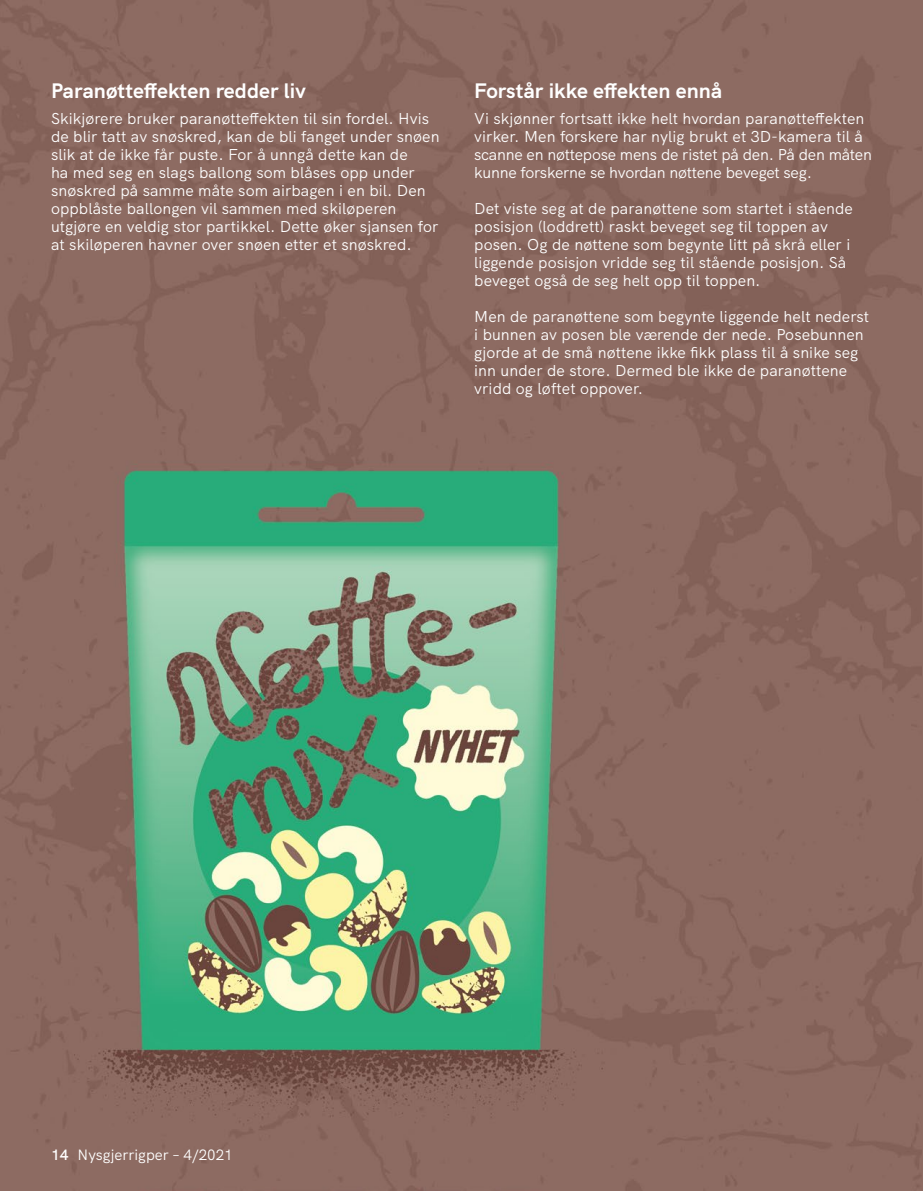
<style>
.page{position:relative;width:923px;height:1191px;background:#fff}
.page>*{position:absolute;margin:0;border:0;box-sizing:border-box;transform-origin:0 0}
.Mellomoverskrift_14{font:700 21px "HK Grotesk";letter-spacing:.005em;color:#fff}
.Tekst_9_5_11{font:15.75px/18px "HK Grotesk";letter-spacing:.005em;color:#fff}
.Tekst_9_5_11-2{font:15.75px/18px "HK Grotesk";letter-spacing:-.015em;color:#fff}
.t1{font:15px "HK Grotesk";color:#fff}
.t2{font:600 15px "HK Grotesk";color:#fff}
</style>
<div class="page">
<img style="left:0;top:0;width:922px;height:1191px">
<img style="left:922px;top:0;width:1px;height:1191px">
<p class="Mellomoverskrift_14" style="left:51px;top:74px;width:256px">Paranøtteffekten redder liv</p>
<p class="Tekst_9_5_11" style="left:51px;top:108px;width:390px">Skikjørere bruker paranøtteffekten til sin fordel. Hvis de blir tatt av snøskred, kan de bli fanget under snøen slik at de ikke får puste. For å unngå dette kan de<br>ha med seg en slags ballong som blåses opp under snøskred på samme måte som airbagen i en bil. Den oppblåste ballongen vil sammen med skiløperen utgjøre en veldig stor partikkel. Dette øker sjansen for at skiløperen havner over snøen etter et snøskred.</p>
<p class="Mellomoverskrift_14" style="left:474px;top:74px;width:249px">Forstår ikke effekten ennå</p>
<p class="Tekst_9_5_11-2" style="left:474px;top:108px;width:399px">Vi skjønner fortsatt ikke helt hvordan paranøtteffekten virker. Men forskere har nylig brukt et 3D-kamera til å scanne en nøttepose mens de ristet på den. På den måten kunne forskerne se hvordan nøttene beveget seg.</p>
<p class="Tekst_9_5_11" style="left:474px;top:198px;width:380px">Det viste seg at de paranøttene som startet i stående posisjon (loddrett) raskt beveget seg til toppen av posen. Og de nøttene som begynte litt på skrå eller i liggende posisjon vridde seg til stående posisjon. Så beveget også de seg helt opp til toppen.</p>
<p class="Tekst_9_5_11" style="left:474px;top:306px;width:396px">Men de paranøttene som begynte liggende helt nederst i bunnen av posen ble værende der nede. Posebunnen gjorde at de små nøttene ikke fikk plass til å snike seg inn under de store. Dermed ble ikke de paranøttene vridd og løftet oppover.</p>
<p class="t2" style="left:51px;top:1143px;width:19px">14</p>
<p class="t1" style="left:78px;top:1143px;width:157px">Nysgjerrigper – 4/2021</p>
</div>
